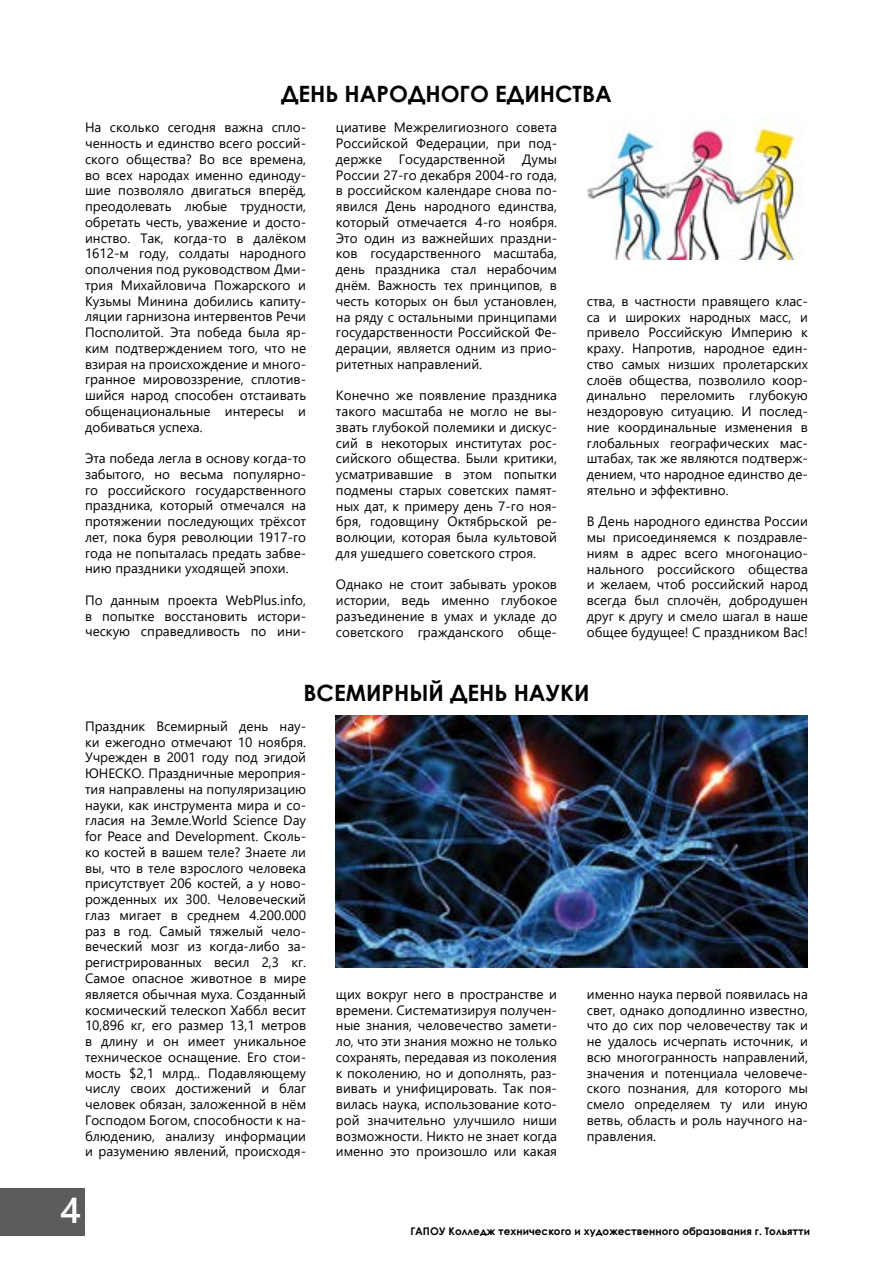
<style>
.page{position:relative;width:893px;height:1263px;background:#fff}
.page>*{position:absolute;margin:0;border:0;box-sizing:border-box;transform-origin:0 0}
.t1{font:600 36px "Segoe UI";color:#fff}
.t2{font:700 22.5px "Century Gothic";color:#000}
.t3{font:13.5px/15.8px "Segoe UI";color:#000;text-align:justify}
.t4{font:700 10.5px "Century Gothic";color:#000}
</style>
<div class="page">
<div style="left:0;top:1188px;width:85px;height:47px;background:#5c5c5b"></div>
<img style="left:587px;top:116px;width:215px;height:143px">
<img style="left:336px;top:715px;width:472px;height:252px">
<h2 class="t2" style="left:281px;top:76px;width:332px">ДЕНЬ НАРОДНОГО ЕДИНСТВА</h2>
<p class="t3" style="left:85px;top:118px;width:223px">На сколько сегодня важна спло&shy;ченность и единство всего россий&shy;ского общества? Во все времена, во всех народах именно единоду&shy;шие позволяло двигаться вперёд, преодолевать любые трудности, обретать честь, уважение и досто&shy;инство. Так, когда-то в далёком 1612-м году, солдаты народного ополчения под руководством Дми&shy;трия Михайловича Пожарского и Кузьмы Минина добились капиту&shy;ляции гарнизона интервентов Речи Посполитой. Эта победа была яр&shy;ким подтверждением того, что не взирая на происхождение и много&shy;гранное мировоззрение, сплотив&shy;шийся народ способен отстаивать общенациональные интересы и добиваться успеха.</p>
<p class="t3" style="left:85px;top:449px;width:223px">Эта победа легла в основу когда-то забытого, но весьма популярно&shy;го российского государственного праздника, который отмечался на протяжении последующих трёхсот лет, пока буря революции 1917-го года не попыталась предать забве&shy;нию праздники уходящей эпохи.</p>
<p class="t3" style="left:85px;top:591px;width:223px">По данным проекта WebPlus.info, в попытке восстановить истори&shy;ческую справедливость по ини-</p>
<p class="t3" style="left:336px;top:119px;width:223px">циативе Межрелигиозного совета Российской Федерации, при под&shy;держке Государственной Думы России 27-го декабря 2004-го года, в российском календаре снова по&shy;явился День народного единства, который отмечается 4-го ноября.<br>Это один из важнейших праздни&shy;ков государственного масштаба, день праздника стал нерабочим днём. Важность тех принципов, в честь которых он был установлен, на ряду с остальными принципами государственности Российской Фе&shy;дерации, является одним из прио&shy;ритетных направлений.</p>
<p class="t3" style="left:336px;top:386px;width:223px">Конечно же появление праздника такого масштаба не могло не вы&shy;звать глубокой полемики и дискус&shy;сий в некоторых институтах рос&shy;сийского общества. Были критики, усматривавшие в этом попытки подмены старых советских памят&shy;ных дат, к примеру день 7-го ноя&shy;бря, годовщину Октябрьской ре&shy;волюции, которая была культовой для ушедшего советского строя.</p>
<p class="t3" style="left:336px;top:575px;width:223px">Однако не стоит забывать уроков истории, ведь именно глубокое разъединение в умах и укладе до советского гражданского обще-</p>
<p class="t3" style="left:587px;top:292px;width:223px">ства, в частности правящего клас&shy;са и широких народных масс, и привело Российскую Империю к краху. Напротив, народное един&shy;ство самых низших пролетарских слоёв общества, позволило коор&shy;динально переломить глубокую нездоровую ситуацию. И послед&shy;ние координальные изменения в глобальных географических мас&shy;штабах, так же являются подтверж&shy;дением, что народное единство де&shy;ятельно и эффективно.</p>
<p class="t3" style="left:587px;top:512px;width:223px">В День народного единства России мы присоединяемся к поздравле&shy;ниям в адрес всего многонацио&shy;нального российского общества и желаем, чтоб российский народ всегда был сплочён, добродушен друг к другу и смело шагал в наше общее будущее! С праздником Вас!</p>
<h2 class="t2" style="left:303px;top:675px;width:287px">ВСЕМИРНЫЙ ДЕНЬ НАУКИ</h2>
<p class="t3" style="left:85px;top:717px;width:223px">Праздник Всемирный день нау&shy;ки ежегодно отмечают 10 ноября.<br>Учрежден в 2001 году под эгидой ЮНЕСКО. Праздничные мероприя&shy;тия направлены на популяризацию науки, как инструмента мира и со&shy;гласия на Земле.World Science Day for Peace and Development. Сколь&shy;ко костей в вашем теле? Знаете ли вы, что в теле взрослого человека присутствует 206 костей, а у ново&shy;рожденных их 300. Человеческий глаз мигает в среднем 4.200.000 раз в год. Самый тяжелый чело&shy;веческий мозг из когда-либо за&shy;регистрированных весил 2,3 кг.<br>Самое опасное животное в мире является обычная муха. Созданный космический телескоп Хаббл весит 10,896 кг, его размер 13,1 метров в длину и он имеет уникальное техническое оснащение. Его стои&shy;мость $2,1 млрд.. Подавляющему числу своих достижений и благ человек обязан, заложенной в нём Господом Богом, способности к на&shy;блюдению, анализу информации и разумению явлений, происходя-</p>
<h1 class="t1" style="left:60px;top:1176px;width:22px">4</h1>
<p class="t3" style="left:336px;top:985px;width:223px">щих вокруг него в пространстве и времени. Систематизируя получен&shy;ные знания, человечество замети&shy;ло, что эти знания можно не только сохранять, передавая из поколения к поколению, но и дополнять, раз&shy;вивать и унифицировать. Так поя&shy;вилась наука, использование кото&shy;рой значительно улучшило ниши возможности. Никто не знает когда именно это произошло или какая</p>
<p class="t3" style="left:587px;top:985px;width:223px">именно наука первой появилась на свет, однако доподлинно известно, что до сих пор человечеству так и не удалось исчерпать источник, и всю многогранность направлений, значения и потенциала человече&shy;ского познания, для которого мы смело определяем ту или иную ветвь, область и роль научного на&shy;правления.</p>
<p class="t4" style="left:410px;top:1223px;width:401px">ГАПОУ Колледж технического и художественного образования г. Тольятти</p>
</div>
